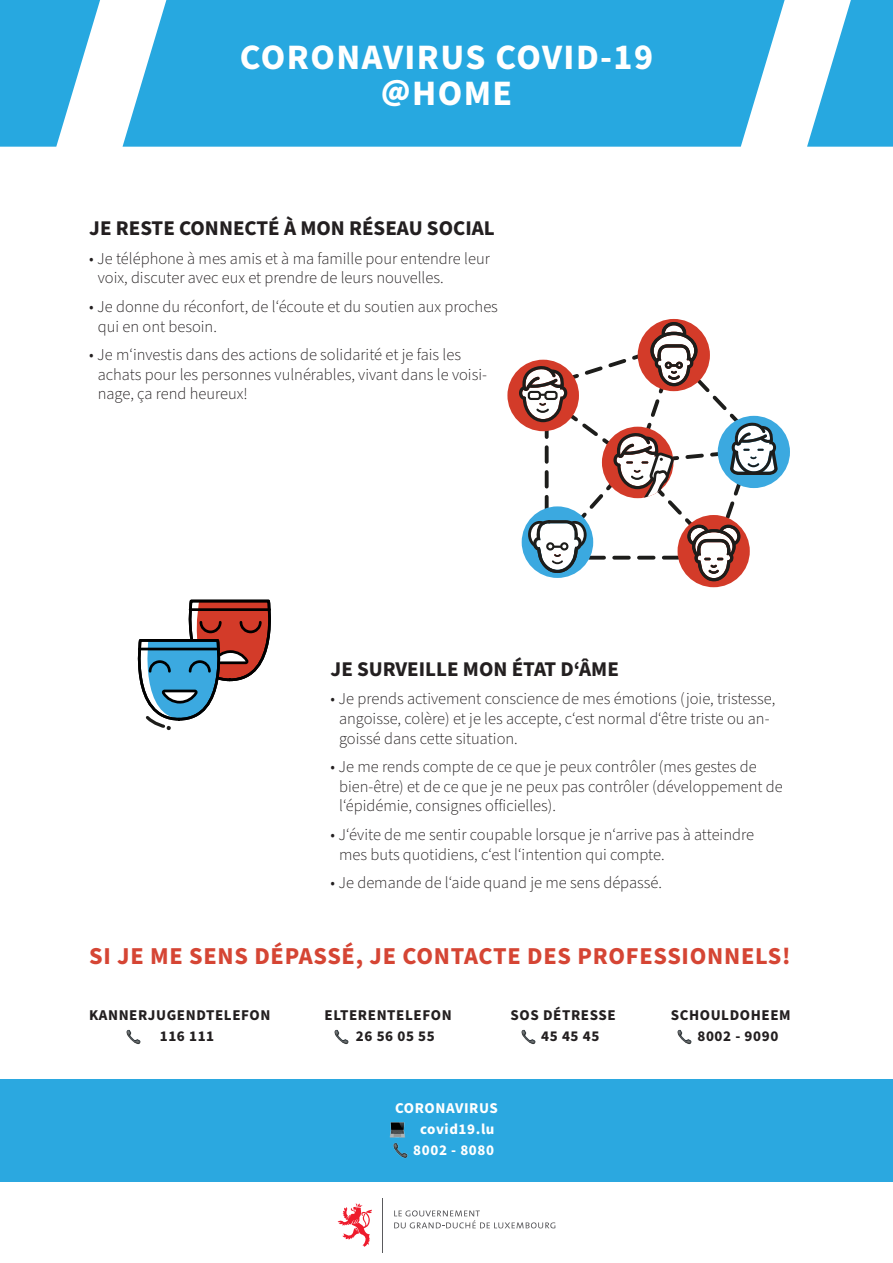
<style>
.page{position:relative;width:893px;height:1263px;background:#fff}
.page>*{position:absolute;margin:0;border:0;box-sizing:border-box;transform-origin:0 0}
.t1{font:700 35.85px "Source Sans Pro";letter-spacing:.04em;color:#fff}
.t2{font:700 24.3px "Source Sans Pro";letter-spacing:.03em;color:#d54534}
.t3{font:700 21px "Source Sans Pro";color:#231f20}
.t4{font:300 16.5px/19.8px "Source Sans Pro";color:#231f20}
.t5{font:700 15px/21px "Source Sans Pro";letter-spacing:.04em;color:#231f20}
.t6{font:700 15px "Source Sans Pro";letter-spacing:.04em;color:#fff}
</style>
<div class="page">
<svg style="left:0;top:0;width:100px;height:147px"></svg>
<svg style="left:807px;top:0;width:86px;height:147px"></svg>
<svg style="left:123px;top:0;width:662px;height:147px;fill:#27a8e0"></svg>
<svg style="left:507px;top:319px;width:283px;height:268px"></svg>
<svg style="left:137px;top:599px;width:134px;height:131px"></svg>
<svg style="left:394px;top:1210px;width:161px;height:18px"></svg>
<svg style="left:338px;top:1203px;width:34px;height:44px"></svg>
<hr style="left:382px;top:1198px;width:1px;height:54px;background:#5a5a5d">
<div style="left:0;top:1079px;width:893px;height:102px;background:#2ba8e0"></div>
<img style="left:677px;top:1029px;width:15px;height:16px">
<img style="left:126px;top:1029px;width:15px;height:16px">
<img style="left:334px;top:1029px;width:15px;height:16px">
<img style="left:521px;top:1029px;width:15px;height:16px">
<img style="left:393px;top:1142px;width:15px;height:17px">
<img style="left:389px;top:1122px;width:16px;height:16px">
<p class="t1" style="left:240px;top:33px;width:415px">CORONAVIRUS COVID-19</p>
<p class="t1" style="left:381px;top:69px;width:133px">@HOME</p>
<p class="t3" style="left:89px;top:214px;width:407px">JE RESTE CONNECTÉ À MON RÉSEAU SOCIAL</p>
<p class="t4" style="left:98px;top:249px;width:394px;text-indent:-9px">• Je téléphone à mes amis et à ma famille pour entendre leur voix, discuter avec eux et prendre de leurs nouvelles.</p>
<p class="t4" style="left:98px;top:297px;width:402px;text-indent:-9px">• Je donne du réconfort, de l‘écoute et du soutien aux proches qui en ont besoin.</p>
<p class="t4" style="left:98px;top:345px;width:391px;text-indent:-9px">• Je m‘investis dans des actions de solidarité et je fais les achats pour les personnes vulnérables, vivant dans le voisi&shy;nage, ça rend heureux!</p>
<p class="t3" style="left:331px;top:654px;width:290px">JE SURVEILLE MON ÉTAT D‘ÂME</p>
<p class="t4" style="left:339px;top:689px;width:438px;text-indent:-9px">• Je prends activement conscience de mes émotions (joie, tristesse, angoisse, colère) et je les accepte, c‘est normal d‘être triste ou an&shy;goissé dans cette situation.</p>
<p class="t4" style="left:339px;top:757px;width:445px;text-indent:-9px">• Je me rends compte de ce que je peux contrôler (mes gestes de bien-être) et de ce que je ne peux pas contrôler (développement de l‘épidémie, consignes officielles).</p>
<p class="t4" style="left:339px;top:825px;width:416px;text-indent:-9px">• J‘évite de me sentir coupable lorsque je n‘arrive pas à atteindre mes buts quotidiens, c‘est l‘intention qui compte.</p>
<p class="t4" style="left:331px;top:873px;width:333px">• Je demande de l‘aide quand je me sens dépassé.</p>
<p class="t2" style="left:89px;top:939px;width:703px">SI JE ME SENS DÉPASSÉ, JE CONTACTE DES PROFESSIONNELS!</p>
<p class="t5" style="left:160px;top:1005px;width:112px;text-indent:-71px">KANNERJUGENDTELEFON<br>116 111</p>
<p class="t5" style="left:356px;top:1005px;width:97px;text-indent:-31px">ELTERENTELEFON<br>26 56 05 55</p>
<p class="t5" style="left:541px;top:1005px;width:76px;text-indent:-31px">SOS DÉTRESSE<br>45 45 45</p>
<p class="t6" style="left:395px;top:1097px;width:104px">CORONAVIRUS</p>
<p class="t6" style="left:420px;top:1118px;width:76px">covid19.lu</p>
<p class="t6" style="left:413px;top:1139px;width:82px">8002 - 8080</p>
<p class="t5" style="left:671px;top:1005px;width:121px">SCHOULDOHEEM</p>
<p class="t5" style="left:697px;top:1026px;width:82px">8002 - 9090</p>
</div>
